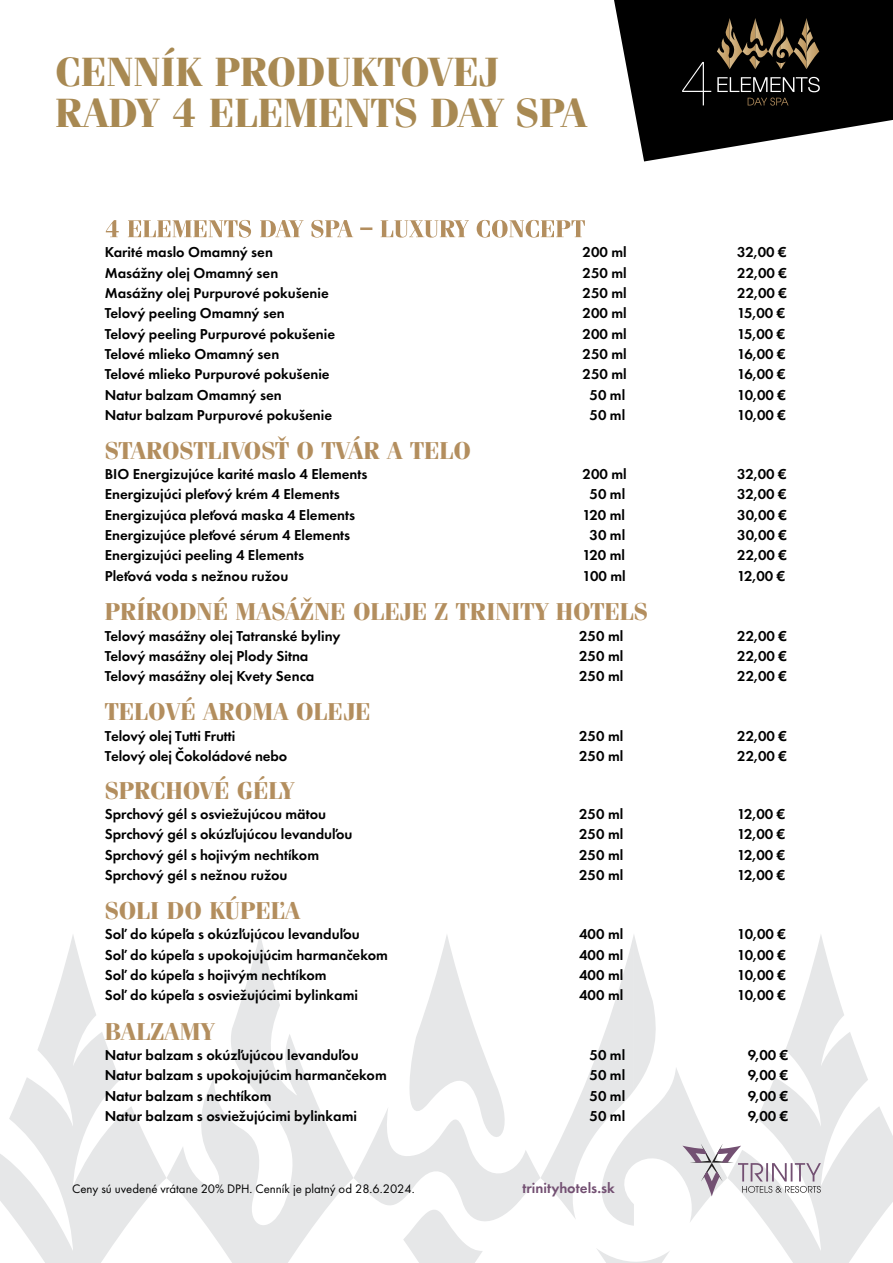
<style>
.page{position:relative;width:893px;height:1263px;background:#fff}
.page>*{position:absolute;margin:0;border:0;box-sizing:border-box;transform-origin:0 0}
.t1{font:700 40.8px/41.2px "Fenice Pro ITC";color:#a88952}
.t2{font:700 24.45px "Fenice Pro ITC";color:#b38e5e}
.t3{font:600 15px "Futura PT";color:#735072}
.t4{font:600 14.85px "Futura PT";color:#000}
.t5{font:12.75px "Futura PT";color:#000}
</style>
<div class="page">
<svg style="left:614px;top:0;width:279px;height:161px;fill:#000"></svg>
<svg style="left:717px;top:18px;width:102px;height:51px;background:#3f3424"></svg>
<svg style="left:717px;top:77px;width:103px;height:15px;background:#454545"></svg>
<svg style="left:748px;top:98px;width:40px;height:8px"></svg>
<svg style="left:682px;top:62px;width:29px;height:43px"></svg>
<svg style="left:0;top:935px;width:893px;height:328px"></svg>
<svg style="left:106px;top:220px;width:479px;height:18px"></svg>
<h1 class="t1" style="left:55px;top:52px;width:533px">CENNÍK PRODUKTOVEJ<br>RADY 4 ELEMENTS DAY SPA</h1>
<p class="t4" style="left:105px;top:243px;width:170px">Karité maslo Omamný sen</p>
<p class="t4" style="left:583px;top:243px;width:46px">200 ml</p>
<p class="t4" style="left:737px;top:243px;width:51px">32,00 €</p>
<p class="t4" style="left:105px;top:264px;width:175px">Masážny olej Omamný sen</p>
<p class="t4" style="left:583px;top:264px;width:46px">250 ml</p>
<p class="t4" style="left:737px;top:264px;width:51px">22,00 €</p>
<p class="t4" style="left:105px;top:284px;width:226px">Masážny olej Purpurové pokušenie</p>
<p class="t4" style="left:583px;top:284px;width:46px">250 ml</p>
<p class="t4" style="left:737px;top:284px;width:51px">22,00 €</p>
<p class="t4" style="left:105px;top:304px;width:182px">Telový peeling Omamný sen</p>
<p class="t4" style="left:583px;top:304px;width:46px">200 ml</p>
<p class="t4" style="left:737px;top:304px;width:50px">15,00 €</p>
<p class="t4" style="left:105px;top:324px;width:232px">Telový peeling Purpurové pokušenie</p>
<p class="t4" style="left:583px;top:324px;width:46px">200 ml</p>
<p class="t4" style="left:737px;top:324px;width:50px">15,00 €</p>
<p class="t4" style="left:105px;top:345px;width:176px">Telové mlieko Omamný sen</p>
<p class="t4" style="left:583px;top:345px;width:46px">250 ml</p>
<p class="t4" style="left:737px;top:345px;width:50px">16,00 €</p>
<p class="t4" style="left:105px;top:365px;width:226px">Telové mlieko Purpurové pokušenie</p>
<p class="t4" style="left:583px;top:365px;width:46px">250 ml</p>
<p class="t4" style="left:737px;top:365px;width:50px">16,00 €</p>
<p class="t4" style="left:105px;top:385px;width:179px">Natur balzam Omamný sen</p>
<p class="t4" style="left:590px;top:385px;width:37px">50 ml</p>
<p class="t4" style="left:737px;top:385px;width:50px">10,00 €</p>
<p class="t4" style="left:105px;top:406px;width:229px">Natur balzam Purpurové pokušenie</p>
<p class="t4" style="left:590px;top:406px;width:37px">50 ml</p>
<p class="t4" style="left:737px;top:406px;width:50px">10,00 €</p>
<h2 class="t2" style="left:105px;top:435px;width:368px">STAROSTLIVOSŤ O TVÁR A TELO</h2>
<p class="t4" style="left:105px;top:465px;width:264px">BIO Energizujúce karité maslo 4 Elements</p>
<p class="t4" style="left:583px;top:465px;width:46px">200 ml</p>
<p class="t4" style="left:737px;top:465px;width:51px">32,00 €</p>
<p class="t4" style="left:105px;top:485px;width:237px">Energizujúci pleťový krém 4 Elements</p>
<p class="t4" style="left:590px;top:485px;width:37px">50 ml</p>
<p class="t4" style="left:737px;top:485px;width:51px">32,00 €</p>
<p class="t4" style="left:105px;top:505px;width:252px">Energizujúca pleťová maska 4 Elements</p>
<p class="t4" style="left:583px;top:505px;width:44px">120 ml</p>
<p class="t4" style="left:737px;top:505px;width:51px">30,00 €</p>
<p class="t4" style="left:105px;top:526px;width:247px">Energizujúce pleťové sérum 4 Elements</p>
<p class="t4" style="left:590px;top:526px;width:37px">30 ml</p>
<p class="t4" style="left:737px;top:526px;width:51px">30,00 €</p>
<p class="t4" style="left:105px;top:546px;width:201px">Energizujúci peeling 4 Elements</p>
<p class="t4" style="left:583px;top:546px;width:44px">120 ml</p>
<p class="t4" style="left:737px;top:546px;width:51px">22,00 €</p>
<p class="t4" style="left:105px;top:566px;width:185px">Pleťová voda s nežnou ružou</p>
<p class="t4" style="left:583px;top:566px;width:45px">100 ml</p>
<p class="t4" style="left:737px;top:566px;width:49px">12,00 €</p>
<h2 class="t2" style="left:105px;top:597px;width:545px">PRÍRODNÉ MASÁŽNE OLEJE Z TRINITY HOTELS</h2>
<p class="t4" style="left:105px;top:626px;width:237px">Telový masážny olej Tatranské byliny</p>
<p class="t4" style="left:579px;top:626px;width:46px">250 ml</p>
<p class="t4" style="left:737px;top:626px;width:51px">22,00 €</p>
<p class="t4" style="left:105px;top:647px;width:205px">Telový masážny olej Plody Sitna</p>
<p class="t4" style="left:579px;top:647px;width:46px">250 ml</p>
<p class="t4" style="left:737px;top:647px;width:51px">22,00 €</p>
<p class="t4" style="left:105px;top:667px;width:211px">Telový masážny olej Kvety Senca</p>
<p class="t4" style="left:579px;top:667px;width:46px">250 ml</p>
<p class="t4" style="left:737px;top:667px;width:51px">22,00 €</p>
<h2 class="t2" style="left:105px;top:697px;width:267px">TELOVÉ AROMA OLEJE</h2>
<p class="t4" style="left:105px;top:726px;width:132px">Telový olej Tutti Frutti</p>
<p class="t4" style="left:579px;top:726px;width:46px">250 ml</p>
<p class="t4" style="left:737px;top:726px;width:51px">22,00 €</p>
<p class="t4" style="left:105px;top:747px;width:184px">Telový olej Čokoládové nebo</p>
<p class="t4" style="left:579px;top:747px;width:46px">250 ml</p>
<p class="t4" style="left:737px;top:747px;width:51px">22,00 €</p>
<h2 class="t2" style="left:105px;top:775px;width:191px">SPRCHOVÉ GÉLY</h2>
<p class="t4" style="left:105px;top:805px;width:223px">Sprchový gél s osviežujúcou mätou</p>
<p class="t4" style="left:579px;top:805px;width:46px">250 ml</p>
<p class="t4" style="left:737px;top:805px;width:49px">12,00 €</p>
<p class="t4" style="left:105px;top:825px;width:249px">Sprchový gél s okúzľujúcou levanduľou</p>
<p class="t4" style="left:579px;top:825px;width:46px">250 ml</p>
<p class="t4" style="left:737px;top:825px;width:49px">12,00 €</p>
<p class="t4" style="left:105px;top:845px;width:216px">Sprchový gél s hojivým nechtíkom</p>
<p class="t4" style="left:579px;top:845px;width:46px">250 ml</p>
<p class="t4" style="left:737px;top:845px;width:49px">12,00 €</p>
<p class="t4" style="left:105px;top:866px;width:184px">Sprchový gél s nežnou ružou</p>
<p class="t4" style="left:579px;top:866px;width:46px">250 ml</p>
<p class="t4" style="left:737px;top:866px;width:49px">12,00 €</p>
<h2 class="t2" style="left:105px;top:895px;width:197px">SOLI DO KÚPEĽA</h2>
<p class="t4" style="left:105px;top:925px;width:257px">Soľ do kúpeľa s okúzľujúcou levanduľou</p>
<p class="t4" style="left:579px;top:925px;width:46px">400 ml</p>
<p class="t4" style="left:737px;top:925px;width:50px">10,00 €</p>
<p class="t4" style="left:105px;top:945px;width:285px">Soľ do kúpeľa s upokojujúcim harmančekom</p>
<p class="t4" style="left:579px;top:945px;width:46px">400 ml</p>
<p class="t4" style="left:737px;top:945px;width:50px">10,00 €</p>
<p class="t4" style="left:105px;top:965px;width:223px">Soľ do kúpeľa s hojivým nechtíkom</p>
<p class="t4" style="left:579px;top:965px;width:46px">400 ml</p>
<p class="t4" style="left:737px;top:965px;width:50px">10,00 €</p>
<p class="t4" style="left:105px;top:986px;width:255px">Soľ do kúpeľa s osviežujúcimi bylinkami</p>
<p class="t4" style="left:579px;top:986px;width:46px">400 ml</p>
<p class="t4" style="left:737px;top:986px;width:50px">10,00 €</p>
<h2 class="t2" style="left:105px;top:1016px;width:111px">BALZAMY</h2>
<p class="t4" style="left:105px;top:1046px;width:255px">Natur balzam s okúzľujúcou levanduľou</p>
<p class="t4" style="left:590px;top:1046px;width:37px">50 ml</p>
<p class="t4" style="left:748px;top:1046px;width:42px">9,00 €</p>
<p class="t4" style="left:105px;top:1066px;width:284px">Natur balzam s upokojujúcim harmančekom</p>
<p class="t4" style="left:590px;top:1066px;width:37px">50 ml</p>
<p class="t4" style="left:748px;top:1066px;width:42px">9,00 €</p>
<p class="t4" style="left:105px;top:1086px;width:168px">Natur balzam s nechtíkom</p>
<p class="t4" style="left:590px;top:1086px;width:37px">50 ml</p>
<p class="t4" style="left:748px;top:1086px;width:42px">9,00 €</p>
<p class="t4" style="left:105px;top:1107px;width:254px">Natur balzam s osviežujúcimi bylinkami</p>
<p class="t4" style="left:590px;top:1107px;width:37px">50 ml</p>
<p class="t4" style="left:748px;top:1107px;width:42px">9,00 €</p>
<p class="t5" style="left:72px;top:1181px;width:344px">Ceny sú uvedené vrátane 20% DPH. Cenník je platný od 28.6.2024.</p>
<p class="t3" style="left:522px;top:1178px;width:94px">trinityhotels.sk</p>
</div>
